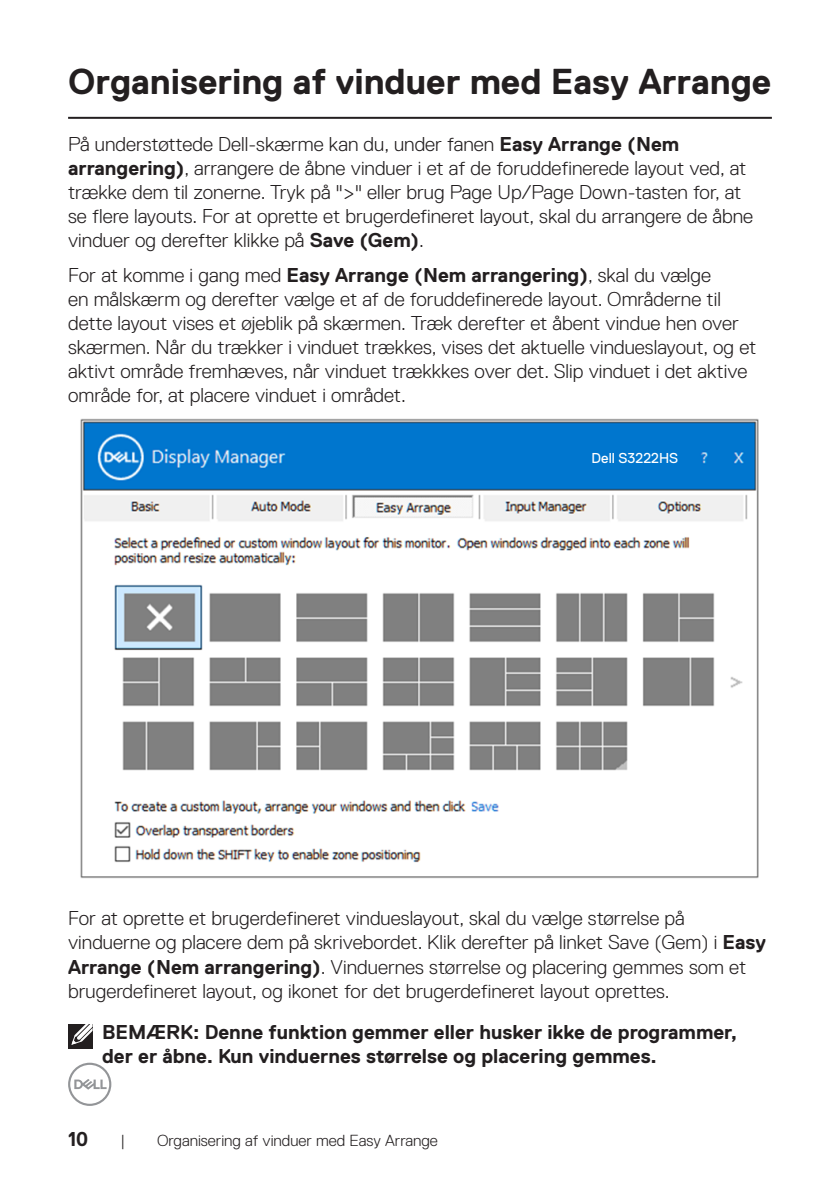
<style>
.page{position:relative;width:840px;height:1191px;background:#fff}
.page>*{position:absolute;margin:0;border:0;box-sizing:border-box;transform-origin:0 0}
.Head_1{font:700 36px "Dell Replica";color:#231f20}
.Paragraph{font:300 20px/24px "Dell Replica";color:#231f20}
.Note{font:700 20px/24px "Dell Replica";color:#231f20}
.t1{font:300 16px "Dell Replica";color:#231f20}
.t2{font:14.4px "Dell Replica";color:#fff}
.s1{font-weight:700}
</style>
<div class="page">
<svg style="left:68px;top:1062px;width:43px;height:44px"></svg>
<hr style="left:68px;top:117px;width:703px;height:2px;background:#231f20">
<img style="left:80px;top:418px;width:679px;height:461px">
<div style="left:579px;top:447px;width:109px;height:23px;background:#0076ce"></div>
<div style="left:68px;top:1024px;width:24px;height:24px;background:#231f20"></div>
<svg style="left:71px;top:1024px;width:22px;height:21px"></svg>
<p class="Head_1" style="left:68px;top:62px;width:704px">Organisering af vinduer med Easy Arrange</p>
<p class="Paragraph" style="left:68px;top:132px;width:686px">På understøttede Dell-skærme kan du, under fanen <span class="s1">Easy Arrange (Nem arrangering)</span>, arrangere de åbne vinduer i et af de foruddefinerede layout ved, at trække dem til zonerne. Tryk på "&gt;" eller brug Page Up/Page Down-tasten for, at se flere layouts. For at oprette et brugerdefineret layout, skal du arrangere de åbne vinduer og derefter klikke på <span class="s1">Save (Gem)</span>.</p>
<p class="Paragraph" style="left:68px;top:263px;width:689px">For at komme i gang med <span class="s1">Easy Arrange (Nem arrangering)</span>, skal du vælge<br>en målskærm og derefter vælge et af de foruddefinerede layout. Områderne til dette layout vises et øjeblik på skærmen. Træk derefter et åbent vindue hen over skærmen. Når du trækker i vinduet trækkes, vises det aktuelle vindueslayout, og et aktivt område fremhæves, når vinduet trækkkes over det. Slip vinduet i det aktive område for, at placere vinduet i området.</p>
<p class="t2" style="left:591px;top:449px;width:88px">Dell S3222HS</p>
<p class="Paragraph" style="left:68px;top:906px;width:699px">For at oprette et brugerdefineret vindueslayout, skal du vælge størrelse på vinduerne og placere dem på skrivebordet. Klik derefter på linket Save (Gem) i <span class="s1">Easy Arrange (Nem arrangering)</span>. Vinduernes størrelse og placering gemmes som et brugerdefineret layout, og ikonet for det brugerdefineret layout oprettes.</p>
<p class="Note" style="left:102px;top:1019px;width:636px">BEMÆRK: Denne funktion gemmer eller husker ikke de programmer, der er åbne. Kun vinduernes størrelse og placering gemmes.</p>
<p class="Note" style="left:68px;top:1126px;width:22px">10</p>
<p class="t1" style="left:120px;top:1131px;width:6px">|</p>
<p class="t1" style="left:157px;top:1131px;width:282px">Organisering af vinduer med Easy Arrange</p>
</div>
